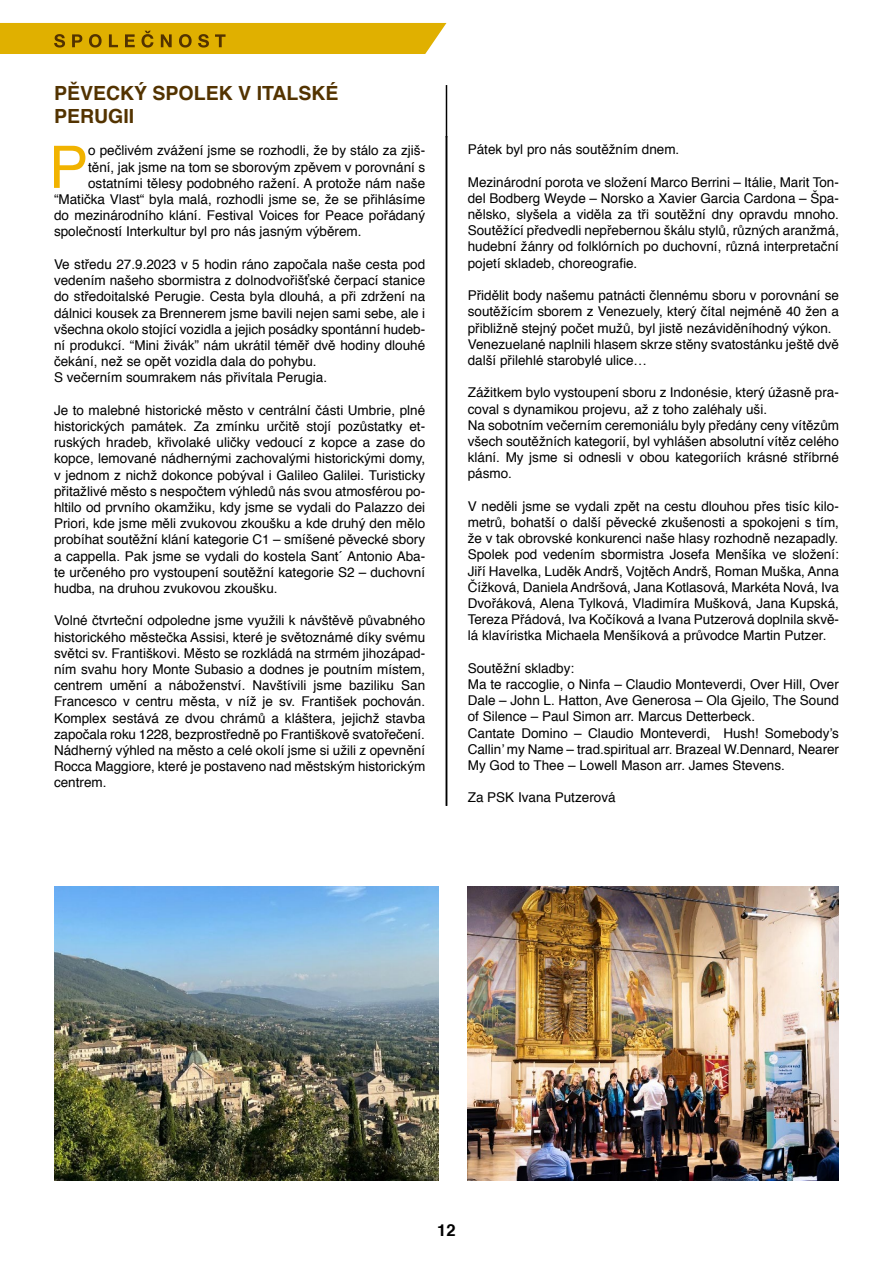
<style>
.page{position:relative;width:893px;height:1263px;background:#fff}
.page>*{position:absolute;margin:0;border:0;box-sizing:border-box;transform-origin:0 0}
.t1{font:58.65px "Helvetica";color:#f1b300}
.t2{font:700 19.5px/23.4px "Helvetica";color:#533300}
.t3{font:700 16.5px "Helvetica";color:#000}
.t4{font:13.5px/16.2px "Helvetica";color:#000}
</style>
<div class="page">
<hr style="left:446px;top:136px;width:1px;height:670px;background:#000">
<svg style="left:0;top:23px;width:446px;height:31px;background:#d8aa05"></svg>
<img style="left:54px;top:886px;width:384px;height:294px">
<img style="left:468px;top:886px;width:371px;height:294px">
<hr style="left:446px;top:85px;width:1px;height:52px;background:#000">
<h2 class="t2" style="left:54px;top:81px;width:286px">PĚVECKÝ SPOLEK V ITALSKÉ<br>PERUGII</h2>
<h1 class="t1" style="left:49px;top:122px;width:41px">P</h1>
<p class="t4" style="left:88px;top:143px;width:339px">o pečlivém zvážení jsme se rozhodli, že by stálo za zjiš-</p>
<p class="t4" style="left:88px;top:159px;width:339px">tění, jak jsme na tom se sborovým zpěvem v porovnání s</p>
<p class="t4" style="left:88px;top:175px;width:339px">ostatními tělesy podobného ražení. A protože nám naše</p>
<p class="t4" style="left:54px;top:192px;width:373px">“Matička Vlast“ byla malá, rozhodli jsme se, že se přihlásíme</p>
<p class="t4" style="left:54px;top:208px;width:373px">do mezinárodního klání. Festival Voices for Peace pořádaný</p>
<p class="t4" style="left:54px;top:224px;width:309px">společností Interkultur byl pro nás jasným výběrem.</p>
<p class="t4" style="left:54px;top:256px;width:373px">Ve středu 27.9.2023 v 5 hodin ráno započala naše cesta pod vedením našeho sbormistra z dolnodvořišťské čerpací stanice do středoitalské Perugie. Cesta byla dlouhá, a při zdržení na dálnici kousek za Brennerem jsme bavili nejen sami sebe, ale i všechna okolo stojící vozidla a jejich posádky spontánní hudeb&shy;ní produkcí. “Mini živák” nám ukrátil téměř dvě hodiny dlouhé čekání, než se opět vozidla dala do pohybu.<br>S večerním soumrakem nás přivítala Perugia.</p>
<p class="t4" style="left:54px;top:402px;width:373px;text-align:justify">Je to malebné historické město v centrální části Umbrie, plné historických památek. Za zmínku určitě stojí pozůstatky et&shy;ruských hradeb, křivolaké uličky vedoucí z kopce a zase do kopce, lemované nádhernými zachovalými historickými domy, v jednom z nichž dokonce pobýval i Galileo Galilei. Turisticky přitažlivé město s nespočtem výhledů nás svou atmosférou po&shy;hltilo od prvního okamžiku, kdy jsme se vydali do Palazzo dei Priori, kde jsme měli zvukovou zkoušku a kde druhý den mělo probíhat soutěžní klání kategorie C1 – smíšené pěvecké sbory a cappella. Pak jsme se vydali do kostela Sant´ Antonio Aba&shy;te určeného pro vystoupení soutěžní kategorie S2 – duchovní hudba, na druhou zvukovou zkoušku.</p>
<p class="t4" style="left:54px;top:613px;width:373px;text-align:justify">Volné čtvrteční odpoledne jsme využili k návštěvě půvabného historického městečka Assisi, které je světoznámé díky svému světci sv. Františkovi. Město se rozkládá na strmém jihozápad&shy;ním svahu hory Monte Subasio a dodnes je poutním místem, centrem umění a náboženství. Navštívili jsme baziliku San Francesco v centru města, v níž je sv. František pochován.<br>Komplex sestává ze dvou chrámů a kláštera, jejichž stavba započala roku 1228, bezprostředně po Františkově svatořečení.<br>Nádherný výhled na město a celé okolí jsme si užili z opevnění Rocca Maggiore, které je postaveno nad městským historickým centrem.</p>
<p class="t4" style="left:468px;top:142px;width:213px">Pátek byl pro nás soutěžním dnem.</p>
<p class="t4" style="left:468px;top:174px;width:373px;text-align:justify">Mezinárodní porota ve složení Marco Berrini – Itálie, Marit Ton&shy;del Bodberg Weyde – Norsko a Xavier Garcia Cardona – Špa&shy;nělsko, slyšela a viděla za tři soutěžní dny opravdu mnoho.<br>Soutěžící předvedli nepřebernou škálu stylů, různých aranžmá, hudební žánry od folklórních po duchovní, různá interpretační pojetí skladeb, choreografie.</p>
<p class="t4" style="left:468px;top:288px;width:373px">Přidělit body našemu patnácti člennému sboru v porovnání se soutěžícím sborem z Venezuely, který čítal nejméně 40 žen a přibližně stejný počet mužů, byl jistě nezáviděníhodný výkon.<br>Venezuelané naplnili hlasem skrze stěny svatostánku ještě dvě další přilehlé starobylé ulice…</p>
<p class="t4" style="left:468px;top:385px;width:373px">Zážitkem bylo vystoupení sboru z Indonésie, který úžasně pra&shy;coval s dynamikou projevu, až z toho zaléhaly uši.<br>Na sobotním večerním ceremoniálu byly předány ceny vítězům všech soutěžních kategorií, byl vyhlášen absolutní vítěz celého klání. My jsme si odnesli v obou kategoriích krásné stříbrné pásmo.</p>
<p class="t4" style="left:468px;top:498px;width:373px;text-align:justify">V neděli jsme se vydali zpět na cestu dlouhou přes tisíc kilo&shy;metrů, bohatší o další pěvecké zkušenosti a spokojeni s tím, že v tak obrovské konkurenci naše hlasy rozhodně nezapadly.<br>Spolek pod vedením sbormistra Josefa Menšíka ve složení:<br>Jiří Havelka, Luděk Andrš, Vojtěch Andrš, Roman Muška, Anna Čížková, Daniela Andršová, Jana Kotlasová, Markéta Nová, Iva Dvořáková, Alena Tylková, Vladimíra Mušková, Jana Kupská, Tereza Přádová, Iva Kočíková a Ivana Putzerová doplnila skvě&shy;lá klavíristka Michaela Menšíková a průvodce Martin Putzer.</p>
<p class="t4" style="left:468px;top:660px;width:373px">Soutěžní skladby:<br>Ma te raccoglie, o Ninfa – Claudio Monteverdi, Over Hill, Over Dale – John L. Hatton, Ave Generosa – Ola Gjeilo, The Sound of Silence – Paul Simon arr. Marcus Detterbeck.<br>Cantate Domino – Claudio Monteverdi, Hush! Somebody’s Callin’ my Name – trad.spiritual arr. Brazeal W.Dennard, Nearer My God to Thee – Lowell Mason arr. James Stevens.</p>
<p class="t4" style="left:468px;top:790px;width:149px">Za PSK Ivana Putzerová</p>
<p class="t3" style="left:437px;top:1217px;width:20px">12</p>
</div>
